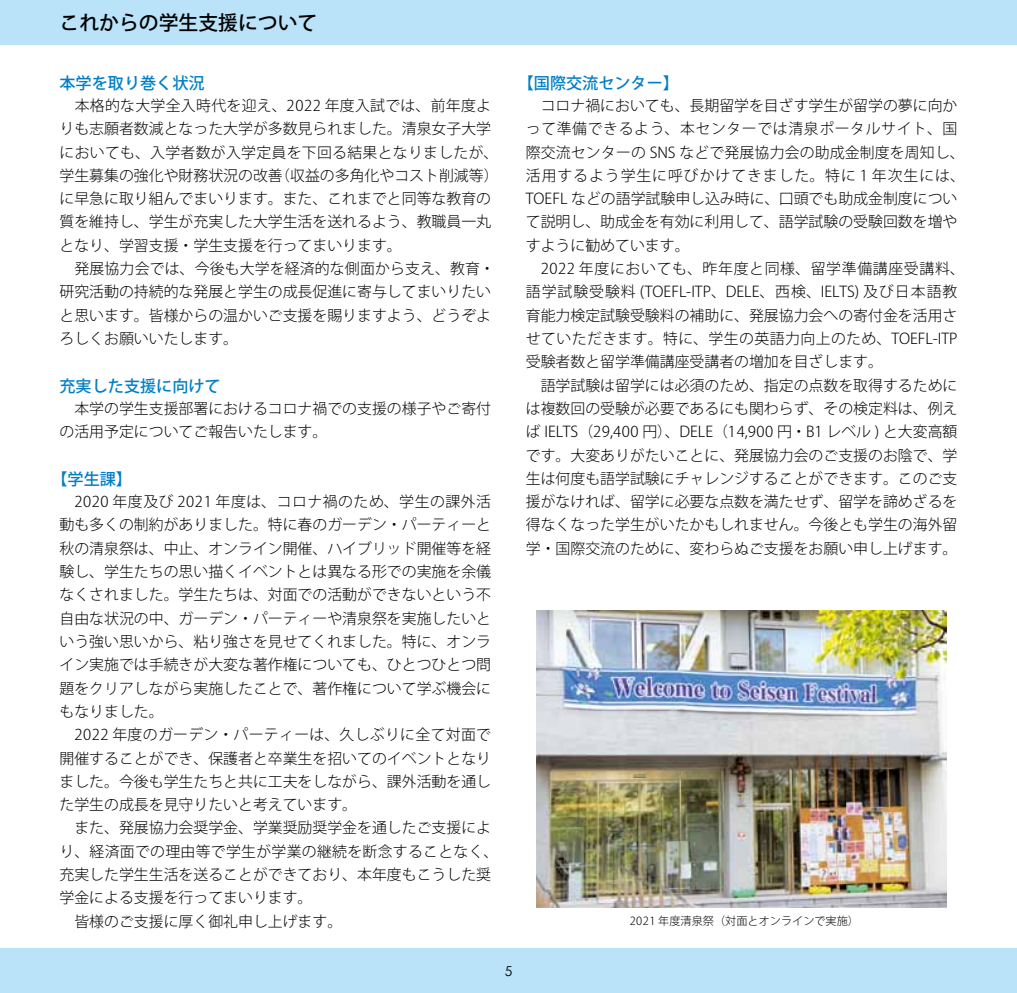
<style>
.page{position:relative;width:1017px;height:993px;background:#fff}
.page>*{position:absolute;margin:0;border:0;box-sizing:border-box;transform-origin:0 0}
.t1{font:500 19.78px "Koz Go Pro";color:#000}
.t2{font:500 16.1px "Koz Go Pro";color:#007fc5}
.t3{font:300 14.88px/23.3px "Koz Go Pro";color:#000}
.t4{font:13.65px "Century Gothic";color:#000}
.t5{font:300 11.2px "Koz Go Pro";color:#000}
</style>
<div class="page">
<div style="left:0;top:947px;width:1017px;height:45px;background:#bae3f9"></div>
<div style="left:0;top:0;width:1017px;height:45px;background:#bae3f9"></div>
<img style="left:536px;top:610px;width:411px;height:297px">
<h1 class="t1" style="left:60px;top:10px;width:259px">これからの学生支援について</h1>
<p class="t2" style="left:60px;top:72px;width:147px">本学を取り巻く状況</p>
<p class="t3" style="left:60px;top:94px;width:441px">　本格的な大学全入時代を迎え、2022 年度入試では、前年度よりも志願者数減となった大学が多数見られました。清泉女子大学においても、入学者数が入学定員を下回る結果となりましたが、学生募集の強化や財務状況の改善（収益の多角化やコスト削減等）に早急に取り組んでまいります。また、これまでと同等な教育の質を維持し、学生が充実した大学生活を送れるよう、教職員一丸となり、学習支援・学生支援を行ってまいります。<br>　発展協力会では、今後も大学を経済的な側面から支え、教育・研究活動の持続的な発展と学生の成長促進に寄与してまいりたいと思います。皆様からの温かいご支援を賜りますよう、どうぞよろしくお願いいたします。</p>
<p class="t2" style="left:60px;top:375px;width:163px">充実した支援に向けて</p>
<p class="t3" style="left:60px;top:397px;width:433px">　本学の学生支援部署におけるコロナ禍での支援の様子やご寄付の活用予定についてご報告いたします。</p>
<p class="t2" style="left:51px;top:468px;width:82px">【学生課】</p>
<p class="t3" style="left:60px;top:490px;width:440px">　2020 年度及び 2021 年度は、コロナ禍のため、学生の課外活動も多くの制約がありました。特に春のガーデン・パーティーと秋の清泉祭は、中止、オンライン開催、ハイブリッド開催等を経験し、学生たちの思い描くイベントとは異なる形での実施を余儀なくされました。学生たちは、対面での活動ができないという不自由な状況の中、ガーデン・パーティーや清泉祭を実施したいという強い思いから、粘り強さを見せてくれました。特に、オンライン実施では手続きが大変な著作権についても、ひとつひとつ問題をクリアしながら実施したことで、著作権について学ぶ機会にもなりました。<br>　2022 年度のガーデン・パーティーは、久しぶりに全て対面で開催することができ、保護者と卒業生を招いてのイベントとなりました。今後も学生たちと共に工夫をしながら、課外活動を通した学生の成長を見守りたいと考えています。<br>　また、発展協力会奨学金、学業奨励奨学金を通したご支援により、経済面での理由等で学生が学業の継続を断念することなく、充実した学生生活を送ることができており、本年度もこうした奨学金による支援を行ってまいります。<br>　皆様のご支援に厚く御礼申し上げます。</p>
<p class="t2" style="left:518px;top:72px;width:163px">【国際交流センター】</p>
<p class="t3" style="left:526px;top:94px;width:441px">　コロナ禍においても、長期留学を目ざす学生が留学の夢に向かって準備できるよう、本センターでは清泉ポータルサイト、国際交流センターの SNS などで発展協力会の助成金制度を周知し、活用するよう学生に呼びかけてきました。特に 1 年次生には、TOEFL などの語学試験申し込み時に、口頭でも助成金制度について説明し、助成金を有効に利用して、語学試験の受験回数を増やすように勧めています。<br>　2022 年度においても、昨年度と同様、留学準備講座受講料、語学試験受験料 (TOEFL-ITP、DELE、西検、IELTS) 及び日本語教育能力検定試験受験料の補助に、発展協力会への寄付金を活用させていただきます。特に、学生の英語力向上のため、TOEFL-ITP受験者数と留学準備講座受講者の増加を目ざします。<br>　語学試験は留学には必須のため、指定の点数を取得するためには複数回の受験が必要であるにも関わらず、その検定料は、例えば IELTS（29,400 円）、DELE（14,900 円・B1 レベル ) と大変高額です。大変ありがたいことに、発展協力会のご支援のお陰で、学生は何度も語学試験にチャレンジすることができます。このご支援がなければ、留学に必要な点数を満たせず、留学を諦めざるを得なくなった学生がいたかもしれません。今後とも学生の海外留学・国際交流のために、変わらぬご支援をお願い申し上げます。</p>
<p class="t5" style="left:630px;top:913px;width:231px">2021 年度清泉祭（対面とオンラインで実施）</p>
<p class="t4" style="left:505px;top:960px;width:9px">5</p>
</div>
